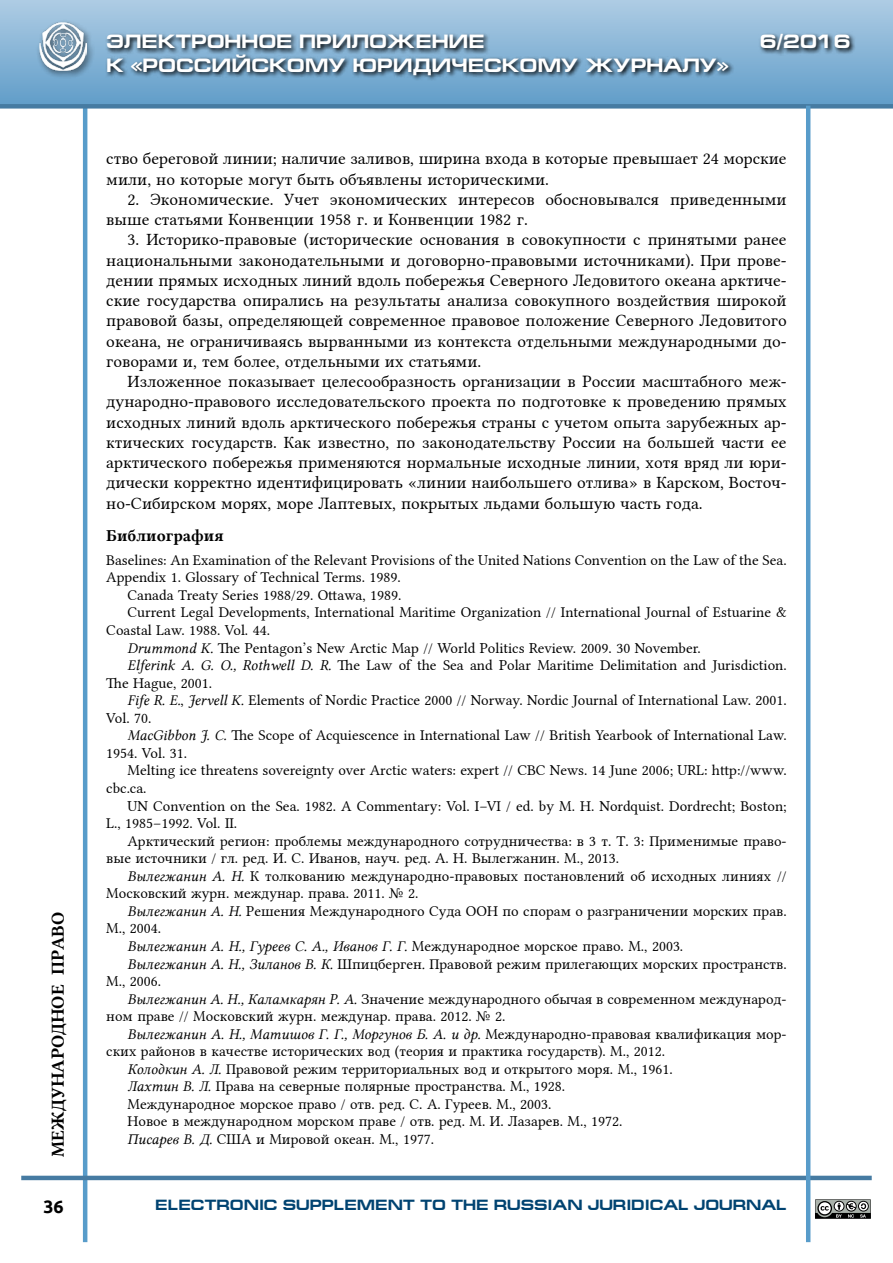
<style>
.page{position:relative;width:893px;height:1263px;background:#fff}
.page>*{position:absolute;margin:0;border:0;box-sizing:border-box;transform-origin:0 0}
.t1{font:700 19.5px "Europe Ext";color:#fff}
.t2{font:18px "Lin Libertine B";color:#000}
.t3{font:700 18px "Ubuntu";color:#000}
.t4{font:17.25px/20.2px "Lin Libertine";color:#000}
.t5{font:16.5px "Lin Libertine B";color:#000}
.t6{font:15px/17.7px "Lin Libertine";color:#000}
.t7{font:15px "Lin Libertine I";color:#000}
.t8{font:700 15px "Europe Ext";color:#004371}
.s1{font-family:"Lin Libertine I"}
.s2{font-family:"Lin Libertine"}
</style>
<div class="page">
<div style="left:0;top:0;width:893px;height:106px;background:linear-gradient(to bottom,#aecce4,#619dc9)"></div>
<hr style="left:83px;top:106px;width:4px;height:1136px;background:#589cca">
<hr style="left:21px;top:1176px;width:851px;height:4px;background:#467ba2">
<div style="left:0;top:104px;width:893px;height:5px;background:#467ba2"></div>
<div style="left:35px;top:19px;width:60px;height:60px;background:#000;opacity:.63"></div>
<img style="left:39px;top:23px;width:48px;height:47px">
<svg style="left:105px;top:31px;width:751px;height:50px;background:#6b90ab"></svg>
<hr style="left:806px;top:106px;width:4px;height:1136px;background:#589cca">
<svg style="left:815px;top:1199px;width:56px;height:20px"></svg>
<p class="t2" style="left:46px;top:1157px;width:246px;rotate:-90deg">международное право</p>
<p class="t3" style="left:43px;top:1196px;width:22px">36</p>
<h1 class="t1" style="left:106px;top:31px;width:380px">ЭЛЕКТРОННОЕ ПРИЛОЖЕНИЕ</h1>
<h1 class="t1" style="left:760px;top:31px;width:92px">6/2016</h1>
<h1 class="t1" style="left:106px;top:54px;width:624px">К «РОССИЙСКОМУ ЮРИДИЧЕСКОМУ ЖУРНАЛУ»</h1>
<p class="t4" style="left:106px;top:147px;width:682px">ство береговой линии; наличие заливов, ширина входа в которые превышает 24 морские мили, но которые могут быть объявлены историческими.</p>
<p class="t4" style="left:106px;top:187px;width:682px;text-indent:21px">2. Экономические. Учет экономических интересов обосновывался приведенными выше статьями Конвенции 1958 г. и Конвенции 1982 г.</p>
<p class="t4" style="left:106px;top:228px;width:682px;text-align:justify;text-indent:21px">3. Историко-правовые (исторические основания в совокупности с принятыми ранее национальными законодательными и договорно-правовыми источниками). При прове&shy;дении прямых исходных линий вдоль побережья Северного Ледовитого океана арктиче&shy;ские государства опирались на результаты анализа совокупного воздействия широкой правовой базы, определяющей современное правовое положение Северного Ледовитого океана, не ограничиваясь вырванными из контекста отдельными международными до&shy;говорами и, тем более, отдельными их статьями.</p>
<p class="t4" style="left:106px;top:369px;width:682px;text-align:justify;text-indent:21px">Изложенное показывает целесообразность организации в России масштабного меж&shy;дународно-правового исследовательского проекта по подготовке к проведению прямых исходных линий вдоль арктического побережья страны с учетом опыта зарубежных ар&shy;ктических государств. Как известно, по законодательству России на большей части ее арктического побережья применяются нормальные исходные линии, хотя вряд ли юри&shy;дически корректно идентифицировать «линии наибольшего отлива» в Карском, Восточ&shy;но-Сибирском морях, море Лаптевых, покрытых льдами большую часть года.</p>
<p class="t5" style="left:106px;top:524px;width:119px">Библиография</p>
<p class="t6" style="left:106px;top:549px;width:682px">Baselines: An Examination of the Relevant Provisions of the United Nations Convention on the Law of the Sea.</p>
<p class="t6" style="left:106px;top:567px;width:296px">Appendix 1. Glossary of Technical Terms. 1989.</p>
<p class="t6" style="left:128px;top:584px;width:275px">Canada Treaty Series 1988/29. Ottawa, 1989.</p>
<p class="t6" style="left:128px;top:602px;width:661px">Current Legal Developments, International Maritime Organization // International Journal of Estuarine &amp;</p>
<p class="t6" style="left:106px;top:620px;width:165px">Coastal Law. 1988. Vol. 44.</p>
<p class="t6" style="left:128px;top:637px;width:575px"><span class="s1">Drummond K.</span> The Pentagon’s New Arctic Map // World Politics Review. 2009. 30 November.</p>
<p class="t6" style="left:128px;top:655px;width:661px"><span class="s1">Elferink A. G. O., Rothwell D. R.</span> The Law of the Sea and Polar Maritime Delimitation and Jurisdiction.</p>
<p class="t6" style="left:106px;top:672px;width:107px">The Hague, 2001.</p>
<p class="t6" style="left:128px;top:690px;width:661px"><span class="s1">Fife R. E.</span>, <span class="s1">Jervell K.</span> Elements of Nordic Practice 2000 // Norway. Nordic Journal of International Law. 2001.</p>
<p class="t6" style="left:106px;top:707px;width:47px">Vol. 70.</p>
<p class="t6" style="left:128px;top:725px;width:661px"><span class="s1">MacGibbon J. C.</span> The Scope of Acquiescence in International Law // British Yearbook of International Law.</p>
<p class="t6" style="left:106px;top:742px;width:82px">1954. Vol. 31.</p>
<p class="t6" style="left:128px;top:760px;width:661px">Melting ice threatens sovereignty over Arctic waters: expert // CBC News. 14 Junе 2006; URL: http://www.</p>
<p class="t6" style="left:106px;top:778px;width:42px">cbc.ca.</p>
<p class="t6" style="left:128px;top:795px;width:661px">UN Convention on the Sea. 1982. A Commentary: Vol. I–VI / ed. by M. H. Nordquist. Dordrecht; Boston;</p>
<p class="t6" style="left:106px;top:813px;width:132px">L., 1985–1992. Vol. II.</p>
<p class="t6" style="left:128px;top:830px;width:661px">Арктический регион: проблемы международного сотрудничества: в 3 т. Т. 3: Применимые право-</p>
<p class="t6" style="left:106px;top:848px;width:514px">вые источники / гл. ред. И. С. Иванов, науч. ред. А. Н. Вылегжанин. М., 2013.</p>
<p class="t6" style="left:128px;top:865px;width:661px"><span class="s1">Вылегжанин А. Н.</span> К толкованию международно-правовых постановлений об исходных линиях //</p>
<p class="t6" style="left:106px;top:883px;width:314px">Московский журн. междунар. права. 2011. № 2.</p>
<p class="t6" style="left:128px;top:900px;width:661px"><span class="s1">Вылегжанин А. Н.</span> Решения Международного Суда ООН по спорам о разграничении морских прав.</p>
<p class="t6" style="left:106px;top:918px;width:56px">М., 2004.</p>
<p class="t7" style="left:128px;top:937px;width:557px">Вылегжанин А. Н., Гуреев С. А., Иванов Г. Г. <span class="s2">Международное морское право. М., 2003.</span></p>
<p class="t6" style="left:106px;top:953px;width:682px;text-indent:21px"><span class="s1">Вылегжанин А. Н., Зиланов В. К.</span> Шпицберген<span class="s1">.</span> Правовой режим прилегающих морских пространств.<br>М., 2006.</p>
<p class="t6" style="left:106px;top:988px;width:682px;text-indent:21px"><span class="s1">Вылегжанин А. Н., Каламкарян Р. А.</span> Значение международного обычая в современном международ&shy;ном праве // Московский журн. междунар. права. 2012. № 2.</p>
<p class="t7" style="left:128px;top:1025px;width:661px">Вылегжанин А. Н., Матишов Г. Г., Моргунов Б. А. и др. <span class="s2">Международно-правовая квалификация мор-</span></p>
<p class="t6" style="left:128px;top:1041px;width:547px;text-indent:-21px">ских районов в качестве исторических вод (теория и практика государств). М., 2012.<br><span class="s1">Колодкин А. Л.</span> Правовой режим территориальных вод и открытого моря. М., 1961.<br><span class="s1">Лахтин В. Л.</span> Права на северные полярные пространства. М., 1928.<br>Международное морское право / отв. ред. С. А. Гуреев. М., 2003.<br>Новое в международном морском праве / отв. ред. М. И. Лазарев. М., 1972.<br><span class="s1">Писарев В. Д.</span> США и Мировой океан. М., 1977.</p>
<p class="t8" style="left:155px;top:1196px;width:633px">ELECTRONIC SUPPLEMENT TO THE RUSSIAN JURIDICAL JOURNAL</p>
</div>
